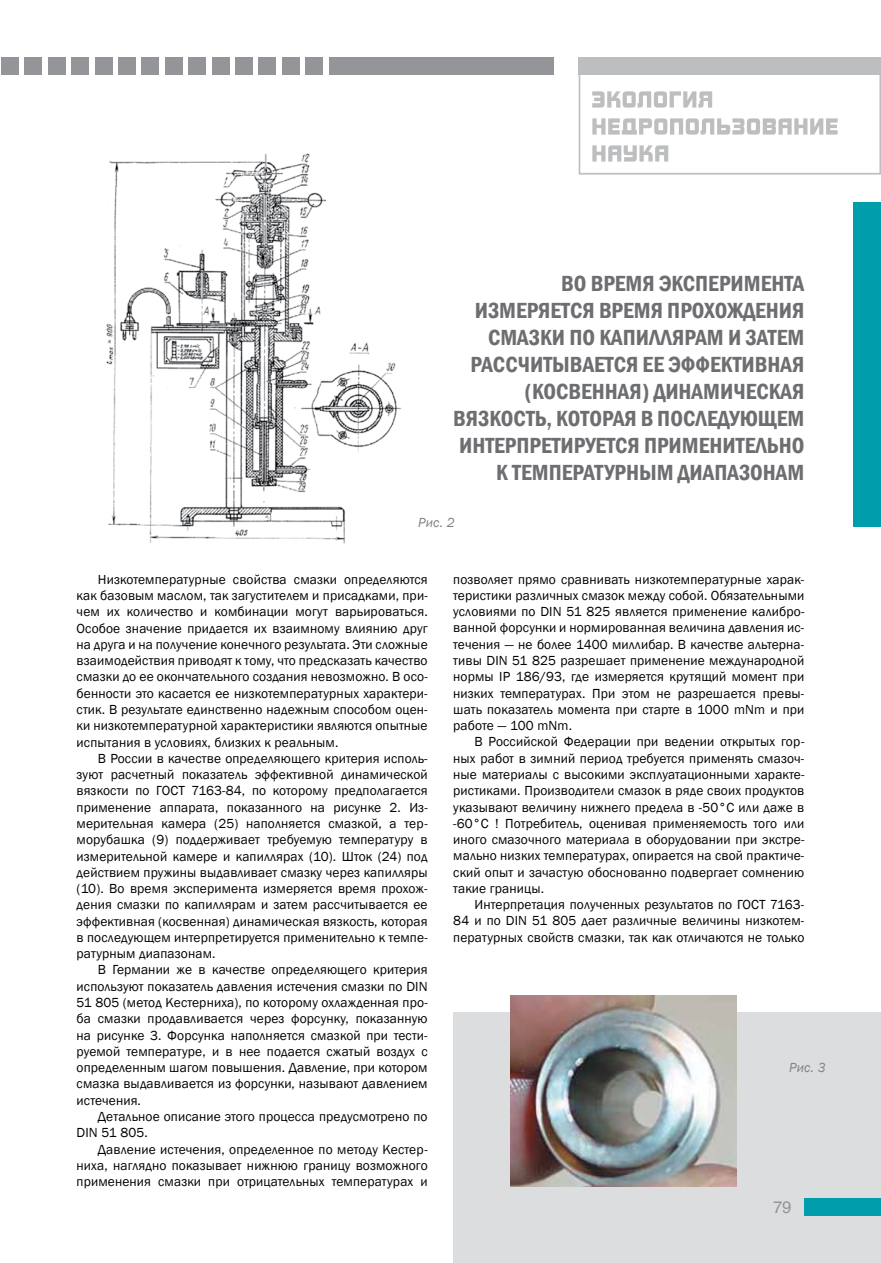
<style>
.page{position:relative;width:881px;height:1263px;background:#fff}
.page>*{position:absolute;margin:0;border:0;box-sizing:border-box;transform-origin:0 0}
.t1{font:600 condensed 22.5px/27px "Franklin Gothic";color:#6d6e71;text-align:right}
.t2{font:16.5px "Helios";color:#939598}
.t3{font:13.5px/16.4px "Franklin Gothic";letter-spacing:.01em;color:#000;text-align:justify}
.t4{font:italic 13.5px "Franklin Gothic";letter-spacing:.01em;color:#808285}
</style>
<div class="page">
<div style="left:453px;top:1012px;width:427px;height:251px;background:#dcddde"></div>
<div style="left:578px;top:57px;width:302px;height:117px;border:2px solid #bcbec0"></div>
<div style="left:329px;top:58px;width:224px;height:17px;background:#939598"></div>
<div style="left:1px;top:58px;width:17px;height:17px;background:#939598"></div>
<div style="left:578px;top:58px;width:302px;height:17px;background:#bcbec0"></div>
<div style="left:804px;top:1198px;width:76px;height:17px;background:#009dad"></div>
<div style="left:25px;top:58px;width:17px;height:17px;background:#939598"></div>
<div style="left:48px;top:58px;width:17px;height:17px;background:#939598"></div>
<div style="left:72px;top:58px;width:17px;height:17px;background:#939598"></div>
<div style="left:95px;top:58px;width:17px;height:17px;background:#939598"></div>
<div style="left:118px;top:58px;width:17px;height:17px;background:#939598"></div>
<div style="left:142px;top:58px;width:17px;height:17px;background:#939598"></div>
<div style="left:165px;top:58px;width:17px;height:17px;background:#939598"></div>
<div style="left:188px;top:58px;width:17px;height:17px;background:#939598"></div>
<div style="left:212px;top:58px;width:17px;height:17px;background:#939598"></div>
<div style="left:235px;top:58px;width:17px;height:17px;background:#939598"></div>
<div style="left:259px;top:58px;width:17px;height:17px;background:#939598"></div>
<div style="left:282px;top:58px;width:17px;height:17px;background:#939598"></div>
<div style="left:305px;top:58px;width:17px;height:17px;background:#939598"></div>
<svg style="left:592px;top:145px;width:76px;height:17px"></svg>
<svg style="left:592px;top:118px;width:245px;height:17px"></svg>
<svg style="left:592px;top:91px;width:120px;height:17px"></svg>
<img style="left:106px;top:153px;width:296px;height:391px">
<img style="left:510px;top:995px;width:226px;height:191px">
<div style="left:853px;top:202px;width:27px;height:324px;background:#009dad"></div>
<p class="t1" style="left:453px;top:270px;width:352px">Во время эксп еримента измеряется время прохождения смазки по капиллярам и затем рассчитывается ее эфф ективная (косвенная) динамическая вязкость, которая в последующем интерпретируется применительно к температурным диапазонам</p>
<p class="t4" style="left:418px;top:514px;width:38px">Рис. 2</p>
<p class="t3" style="left:77px;top:571px;width:352px;text-indent:21px">Низкотемпературные свойства смазки определяются как базовым маслом, так загустителем и присадками, при&shy;чем их количество и комбинации могут варьироваться.<br>Особое значение придается их взаимному влиянию друг на друга и на получение конечного результата. Эти сложные взаимодействия приводят к тому, что предсказать качество смазки до ее окончательного создания невозможно. В осо&shy;бенности это касается ее низкотемпературных характери&shy;стик. В результате единственно надежным способом оцен&shy;ки низкотемпературной характеристики являются опытные испытания в условиях, близких к реальным.</p>
<p class="t3" style="left:77px;top:750px;width:352px;text-indent:21px">В России в качестве определяющего критерия исполь&shy;зуют расчетный показатель эффективной динамической вязкости по ГОСТ 7163-84, по которому предполагается применение аппарата, показанного на рисунке 2. Из&shy;мерительная камера (25) наполняется смазкой, а тер&shy;морубашка (9) поддерживает требуемую температуру в измерительной камере и капиллярах (10). Шток (24) под действием пружины выдавливает смазку через капилляры (10). Во время эксперимента измеряется время прохож&shy;дения смазки по капиллярам и затем рассчитывается ее эффективная (косвенная) динамическая вязкость, которая в последующем интерпретируется применительно к темпе&shy;ратурным диапазонам.</p>
<p class="t3" style="left:77px;top:962px;width:352px;text-indent:21px">В Германии же в качестве определяющего критерия используют показатель давления истечения смазки по DIN 51 805 (метод Кестерниха), по которому охлажденная про&shy;ба смазки продавливается через форсунку, показанную на рисунке 3. Форсунка наполняется смазкой при тести&shy;руемой температуре, и в нее подается сжатый воздух с определенным шагом повышения. Давление, при котором смазка выдавливается из форсунки, называют давлением истечения.</p>
<p class="t3" style="left:77px;top:1109px;width:352px;text-indent:21px">Детальное описание этого процесса предусмотрено по<br>DIN 51 805.</p>
<p class="t3" style="left:77px;top:1141px;width:352px;text-indent:21px">Давление истечения, определенное по методу Кестер&shy;ниха, наглядно показывает нижнюю границу возможного применения смазки при отрицательных температурах и</p>
<p class="t3" style="left:453px;top:571px;width:352px">позволяет прямо сравнивать низкотемпературные харак&shy;теристики различных смазок между собой. Обязательными условиями по DIN 51 825 является применение калибро&shy;ванной форсунки и нормированная величина давления ис&shy;течения — не более 1400 миллибар. В качестве альтерна&shy;тивы DIN 51 825 разрешает применение международной нормы IP 186/93, где измеряется крутящий момент при низких температурах. При этом не разрешается превы&shy;шать показатель момента при старте в 1000 mNm и при работе — 100 mNm.</p>
<p class="t3" style="left:453px;top:734px;width:352px;text-indent:21px">В Российской Федерации при ведении открытых гор&shy;ных работ в зимний период требуется применять смазоч&shy;ные материалы с высокими эксплуатационными характе&shy;ристиками. Производители смазок в ряде своих продуктов указывают величину нижнего предела в -50°C или даже в -60°C ! Потребитель, оценивая применяемость того или иного смазочного материала в оборудовании при экстре&shy;мально низких температурах, опирается на свой практиче&shy;ский опыт и зачастую обоснованно подвергает сомнению такие границы.</p>
<p class="t3" style="left:453px;top:897px;width:352px;text-indent:21px">Интерпретация полученных результатов по ГОСТ 7163- 84 и по DIN 51 805 дает различные величины низкотем&shy;пературных свойств смазки, так как отличаются не только</p>
<p class="t4" style="left:788px;top:1059px;width:38px">Рис. 3</p>
<p class="t2" style="left:772px;top:1197px;width:20px">79</p>
</div>
